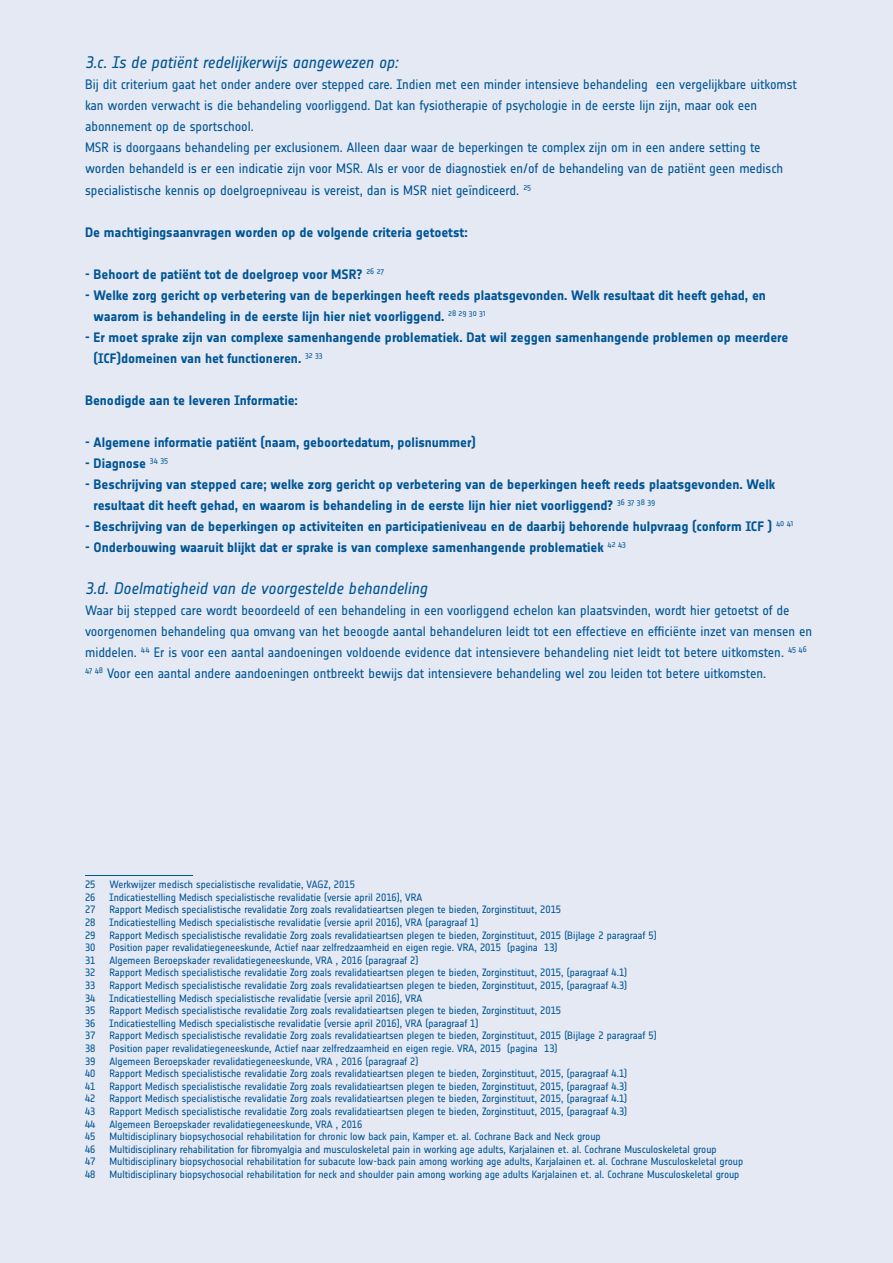
<style>
.page{position:relative;width:893px;height:1263px;background:#e5e9f3}
.page>*{position:absolute;margin:0;border:0;box-sizing:border-box;transform-origin:0 0}
.plat{font:16.5px "Notes Regular Italic Tf";letter-spacing:-.005em;color:#005595}
.plat-2{font:13.5px/21px "Notes Regular Tf";letter-spacing:-.005em;color:#005595}
.plat-3{font:13.5px/21px "Notes Bold Tf";letter-spacing:-.005em;color:#005595}
.plat-4{font:10.5px "Notes Regular Tf";letter-spacing:-.005em;color:#005595}
.Footnote{font:10.5px "Notes Regular Tf";letter-spacing:-.005em;color:#005595}
</style>
<div class="page">
<hr style="left:85px;top:875px;width:108px;height:1px;background:#005595">
<p class="plat" style="left:85px;top:54px;width:315px">3.c. Is de patiënt redelijkerwijs aangewezen op:</p>
<p class="plat-2" style="left:85px;top:74px;width:713px">Bij dit criterium gaat het onder andere over stepped care. Indien met een minder intensieve behandeling een vergelijkbare uitkomst kan worden verwacht is die behandeling voorliggend. Dat kan fysiotherapie of psychologie in de eerste lijn zijn, maar ook een abonnement op de sportschool.</p>
<p class="plat-2" style="left:85px;top:137px;width:700px">MSR is doorgaans behandeling per exclusionem. Alleen daar waar de beperkingen te complex zijn om in een andere setting te worden behandeld is er een indicatie zijn voor MSR. Als er voor de diagnostiek en/of de behandeling van de patiënt geen medisch specialistische kennis op doelgroepniveau is vereist, dan is MSR niet geïndiceerd. <sup>25</sup></p>
<p class="plat-3" style="left:85px;top:221px;width:384px">De machtigingsaanvragen worden op de volgende criteria getoetst:</p>
<p class="plat-3" style="left:85px;top:263px;width:300px">- Behoort de patiënt tot de doelgroep voor MSR? <sup>26</sup> <sup>27</sup></p>
<p class="plat-3" style="left:94px;top:284px;width:674px;text-indent:-9px">- Welke zorg gericht op verbetering van de beperkingen heeft reeds plaatsgevonden. Welk resultaat dit heeft gehad, en waarom is behandeling in de eerste lijn hier niet voorliggend. <sup>28</sup> <sup>29</sup> <sup>30</sup> <sup>31</sup></p>
<p class="plat-3" style="left:94px;top:326px;width:696px;text-indent:-9px">- Er moet sprake zijn van complexe samenhangende problematiek. Dat wil zeggen samenhangende problemen op meerdere (ICF)domeinen van het functioneren. <sup>32</sup> <sup>33</sup></p>
<p class="plat-3" style="left:85px;top:389px;width:214px">Benodigde aan te leveren Informatie:</p>
<p class="plat-3" style="left:85px;top:431px;width:392px">- Algemene informatie patiënt (naam, geboortedatum, polisnummer)</p>
<p class="plat-3" style="left:85px;top:452px;width:85px">- Diagnose <sup>34</sup> <sup>35</sup></p>
<p class="plat-3" style="left:94px;top:473px;width:683px;text-indent:-9px">- Beschrijving van stepped care; welke zorg gericht op verbetering van de beperkingen heeft reeds plaatsgevonden. Welk resultaat dit heeft gehad, en waarom is behandeling in de eerste lijn hier niet voorliggend? <sup>36</sup> <sup>37</sup> <sup>38</sup> <sup>39</sup></p>
<p class="plat-3" style="left:85px;top:515px;width:710px">- Beschrijving van de beperkingen op activiteiten en participatieniveau en de daarbij behorende hulpvraag (conform ICF ) <sup>40</sup> <sup>41</sup></p>
<p class="plat-3" style="left:85px;top:536px;width:543px">- Onderbouwing waaruit blijkt dat er sprake is van complexe samenhangende problematiek <sup>42</sup> <sup>43</sup></p>
<p class="plat" style="left:85px;top:579px;width:344px">3.d. Doelmatigheid van de voorgestelde behandeling</p>
<p class="plat-2" style="left:85px;top:599px;width:729px">Waar bij stepped care wordt beoordeeld of een behandeling in een voorliggend echelon kan plaatsvinden, wordt hier getoetst of de voorgenomen behandeling qua omvang van het beoogde aantal behandeluren leidt tot een effectieve en efficiënte inzet van mensen en middelen. <sup>44</sup> Er is voor een aantal aandoeningen voldoende evidence dat intensievere behandeling niet leidt tot betere uitkomsten. <sup>45</sup> <sup>46<br>47</sup> <sup>48</sup> Voor een aantal andere aandoeningen ontbreekt bewijs dat intensievere behandeling wel zou leiden tot betere uitkomsten.</p>
<p class="plat-4" style="left:85px;top:879px;width:12px">25</p>
<p class="plat-4" style="left:109px;top:879px;width:247px">Werkwijzer medisch specialistische revalidatie, VAGZ, 2015</p>
<p class="plat-4" style="left:85px;top:891px;width:12px">26</p>
<p class="plat-4" style="left:109px;top:891px;width:315px">Indicatiestelling Medisch specialistische revalidatie (versie april 2016), VRA</p>
<p class="plat-4" style="left:85px;top:904px;width:12px">27</p>
<p class="plat-4" style="left:109px;top:904px;width:453px">Rapport Medisch specialistische revalidatie Zorg zoals revalidatieartsen plegen te bieden, Zorginstituut, 2015</p>
<p class="plat-4" style="left:85px;top:917px;width:12px">28</p>
<p class="plat-4" style="left:109px;top:917px;width:371px">Indicatiestelling Medisch specialistische revalidatie (versie april 2016), VRA (paragraaf 1)</p>
<p class="plat-4" style="left:85px;top:929px;width:12px">29</p>
<p class="plat-4" style="left:109px;top:929px;width:549px">Rapport Medisch specialistische revalidatie Zorg zoals revalidatieartsen plegen te bieden, Zorginstituut, 2015 (Bijlage 2 paragraaf 5)</p>
<p class="plat-4" style="left:85px;top:942px;width:12px">30</p>
<p class="plat-4" style="left:109px;top:942px;width:450px">Position paper revalidatiegeneeskunde, Actief naar zelfredzaamheid en eigen regie. VRA, 2015 (pagina 13)</p>
<p class="plat-4" style="left:85px;top:954px;width:12px">31</p>
<p class="plat-4" style="left:109px;top:954px;width:311px">Algemeen Beroepskader revalidatiegeneeskunde, VRA , 2016 (paragraaf 2)</p>
<p class="plat-4" style="left:85px;top:967px;width:12px">32</p>
<p class="plat-4" style="left:109px;top:967px;width:519px">Rapport Medisch specialistische revalidatie Zorg zoals revalidatieartsen plegen te bieden, Zorginstituut, 2015, (paragraaf 4.1)</p>
<p class="plat-4" style="left:85px;top:980px;width:12px">33</p>
<p class="plat-4" style="left:109px;top:980px;width:519px">Rapport Medisch specialistische revalidatie Zorg zoals revalidatieartsen plegen te bieden, Zorginstituut, 2015, (paragraaf 4.3)</p>
<p class="plat-4" style="left:85px;top:992px;width:12px">34</p>
<p class="plat-4" style="left:109px;top:992px;width:315px">Indicatiestelling Medisch specialistische revalidatie (versie april 2016), VRA</p>
<p class="plat-4" style="left:85px;top:1005px;width:12px">35</p>
<p class="plat-4" style="left:109px;top:1005px;width:453px">Rapport Medisch specialistische revalidatie Zorg zoals revalidatieartsen plegen te bieden, Zorginstituut, 2015</p>
<p class="plat-4" style="left:85px;top:1017px;width:12px">36</p>
<p class="plat-4" style="left:109px;top:1017px;width:371px">Indicatiestelling Medisch specialistische revalidatie (versie april 2016), VRA (paragraaf 1)</p>
<p class="plat-4" style="left:85px;top:1030px;width:12px">37</p>
<p class="plat-4" style="left:109px;top:1030px;width:549px">Rapport Medisch specialistische revalidatie Zorg zoals revalidatieartsen plegen te bieden, Zorginstituut, 2015 (Bijlage 2 paragraaf 5)</p>
<p class="plat-4" style="left:85px;top:1043px;width:12px">38</p>
<p class="plat-4" style="left:109px;top:1043px;width:450px">Position paper revalidatiegeneeskunde, Actief naar zelfredzaamheid en eigen regie. VRA, 2015 (pagina 13)</p>
<p class="plat-4" style="left:85px;top:1055px;width:12px">39</p>
<p class="plat-4" style="left:109px;top:1055px;width:311px">Algemeen Beroepskader revalidatiegeneeskunde, VRA , 2016 (paragraaf 2)</p>
<p class="plat-4" style="left:85px;top:1068px;width:12px">40</p>
<p class="plat-4" style="left:109px;top:1068px;width:519px">Rapport Medisch specialistische revalidatie Zorg zoals revalidatieartsen plegen te bieden, Zorginstituut, 2015, (paragraaf 4.1)</p>
<p class="plat-4" style="left:85px;top:1080px;width:12px">41</p>
<p class="plat-4" style="left:109px;top:1080px;width:519px">Rapport Medisch specialistische revalidatie Zorg zoals revalidatieartsen plegen te bieden, Zorginstituut, 2015, (paragraaf 4.3)</p>
<p class="Footnote" style="left:85px;top:1093px;width:12px">42</p>
<p class="Footnote" style="left:109px;top:1093px;width:519px">Rapport Medisch specialistische revalidatie Zorg zoals revalidatieartsen plegen te bieden, Zorginstituut, 2015, (paragraaf 4.1)</p>
<p class="Footnote" style="left:85px;top:1106px;width:12px">43</p>
<p class="Footnote" style="left:109px;top:1106px;width:519px">Rapport Medisch specialistische revalidatie Zorg zoals revalidatieartsen plegen te bieden, Zorginstituut, 2015, (paragraaf 4.3)</p>
<p class="Footnote" style="left:85px;top:1118px;width:12px">44</p>
<p class="Footnote" style="left:109px;top:1118px;width:254px">Algemeen Beroepskader revalidatiegeneeskunde, VRA , 2016</p>
<p class="Footnote" style="left:85px;top:1131px;width:12px">45</p>
<p class="Footnote" style="left:109px;top:1131px;width:493px">Multidisciplinary biopsychosocial rehabilitation for chronic low back pain, Kamper et. al. Cochrane Back and Neck group</p>
<p class="Footnote" style="left:85px;top:1143px;width:12px">46</p>
<p class="Footnote" style="left:109px;top:1143px;width:609px">Multidisciplinary rehabilitation for fibromyalgia and musculoskeletal pain in working age adults, Karjalainen et. al. Cochrane Musculoskeletal group</p>
<p class="Footnote" style="left:85px;top:1156px;width:12px">47</p>
<p class="Footnote" style="left:109px;top:1156px;width:635px">Multidisciplinary biopsychosocial rehabilitation for subacute low-back pain among working age adults, Karjalainen et. al. Cochrane Musculoskeletal group</p>
<p class="Footnote" style="left:85px;top:1169px;width:12px">48</p>
<p class="Footnote" style="left:109px;top:1169px;width:631px">Multidisciplinary biopsychosocial rehabilitation for neck and shoulder pain among working age adults Karjalainen et. al. Cochrane Musculoskeletal group</p>
</div>
